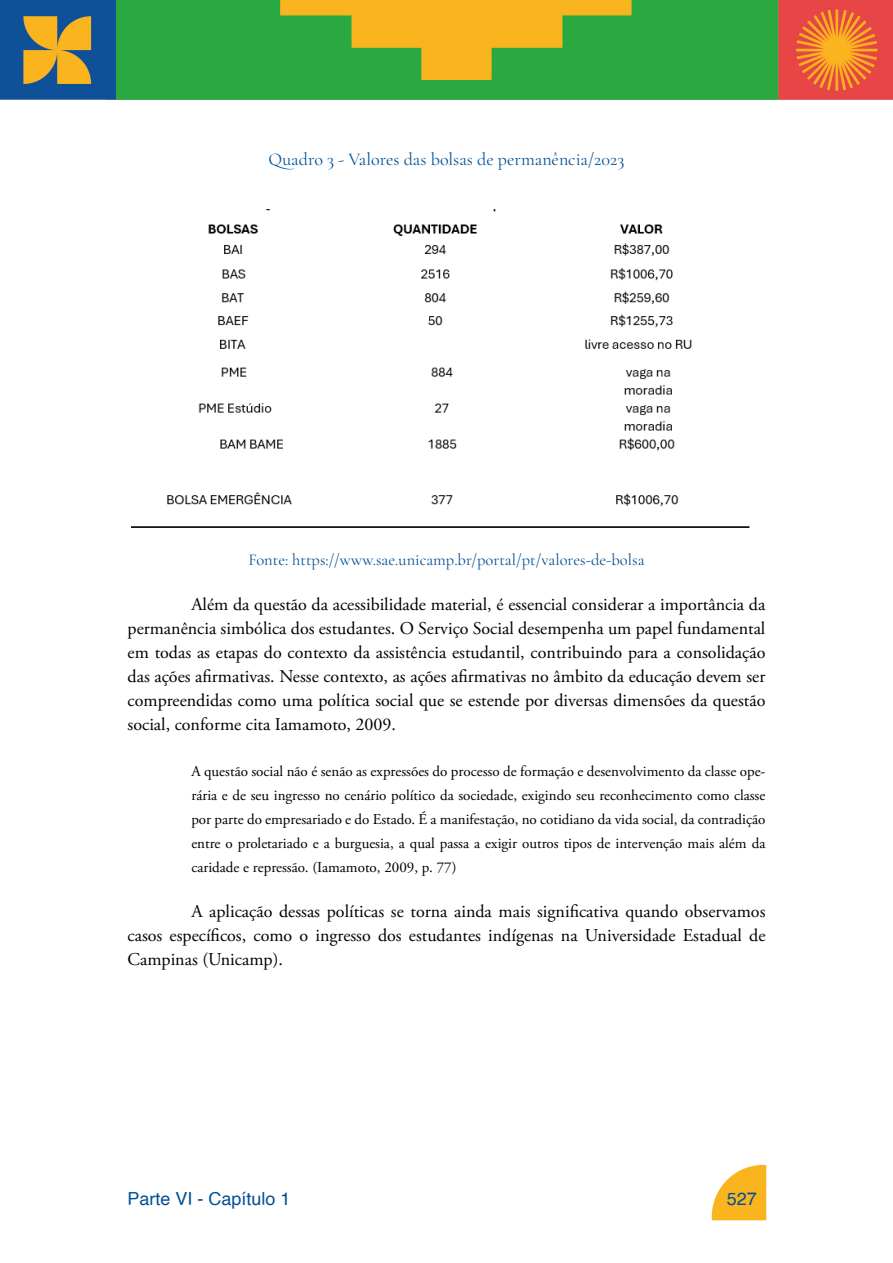
<style>
.page{position:relative;width:893px;height:1263px;background:#fff}
.page>*{position:absolute;margin:0;border:0;box-sizing:border-box;transform-origin:0 0}
.t1{font:18px/24px "Adobe Garamond Pro";color:#000;text-align:justify}
.t2{font:18px "Cormorant Garamond";color:#005095}
.t3{font:18px "Helvetica";color:#005095}
.t4{font:16.5px "Cormorant Garamond";color:#005095}
.t5{font:15px/24px "Adobe Garamond Pro";color:#000;text-align:justify}
</style>
<div class="page">
<img style="left:711px;top:1164px;width:56px;height:57px">
<img style="left:0;top:0;width:893px;height:100px">
<img style="left:131px;top:209px;width:619px;height:319px">
<p class="t2" style="left:269px;top:149px;width:357px">Quadro 3 - Valores das bolsas de permanência/2023</p>
<p class="t4" style="left:248px;top:550px;width:398px">Fonte: https://www.sae.unicamp.br/portal/pt/valores-de-bolsa</p>
<p class="t1" style="left:128px;top:593px;width:639px;text-indent:64px">Além da questão da acessibilidade material, é essencial considerar a importância da permanência simbólica dos estudantes. O Serviço Social desempenha um papel fundamental em todas as etapas do contexto da assistência estudantil, contribuindo para a consolidação das ações afirmativas. Nesse contexto, as ações afirmativas no âmbito da educação devem ser compreendidas como uma política social que se estende por diversas dimensões da questão social, conforme cita Iamamoto, 2009.</p>
<p class="t5" style="left:191px;top:759px;width:576px">A questão social não é senão as expressões do processo de formação e desenvolvimento da classe ope&shy;rária e de seu ingresso no cenário político da sociedade, exigindo seu reconhecimento como classe por parte do empresariado e do Estado. É a manifestação, no cotidiano da vida social, da contradição entre o proletariado e a burguesia, a qual passa a exigir outros tipos de intervenção mais além da caridade e repressão. (Iamamoto, 2009, p. 77)</p>
<p class="t1" style="left:128px;top:900px;width:639px;text-indent:64px">A aplicação dessas políticas se torna ainda mais significativa quando observamos casos específicos, como o ingresso dos estudantes indígenas na Universidade Estadual de Campinas (Unicamp).</p>
<p class="t3" style="left:128px;top:1184px;width:165px">Parte VI - Capítulo 1</p>
<p class="t3" style="left:727px;top:1184px;width:32px">527</p>
</div>
